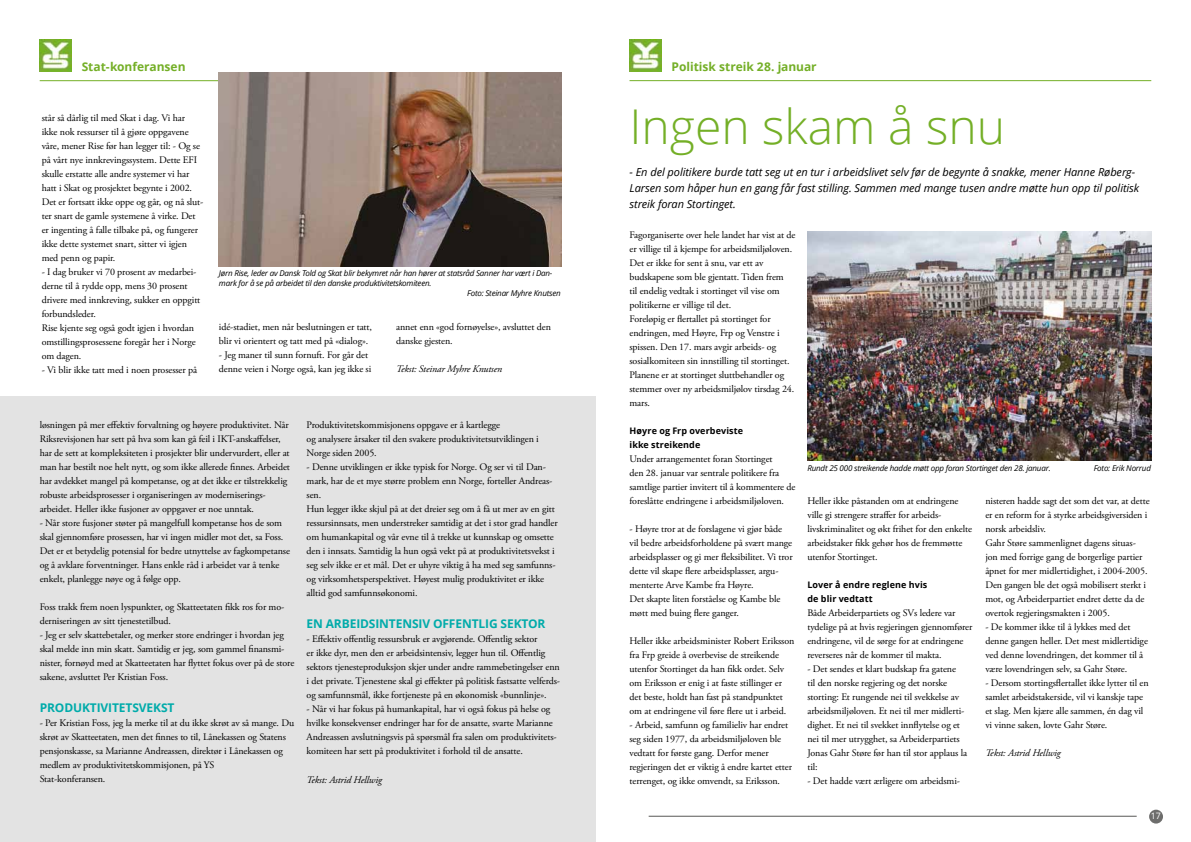
<style>
.page{position:relative;width:1191px;height:842px;background:#fff}
.page>*{position:absolute;margin:0;border:0;box-sizing:border-box;transform-origin:0 0}
.t1{font:300 48px "Open Sans";color:#74af27}
.t2{font:700 12px "Open Sans";letter-spacing:-.01em;color:#00abaa}
.t3{font:700 12px "Open Sans";color:#74af27}
.t4{font:italic 11px/16px "Open Sans";letter-spacing:-.005em;color:#000}
.t5{font:10px/14px "Adobe Garamond Pro";letter-spacing:-.01em;color:#000}
.t6{font:italic 10px "Adobe Garamond Pro";letter-spacing:-.01em;color:#000}
.t7{font:700 9px/14px "Open Sans";letter-spacing:.015em;color:#000}
.t8{font:8.8px "Open Sans";color:#fff}
.t9{font:italic 8px "Open Sans";letter-spacing:-.025em;color:#000}
</style>
<div class="page">
<hr style="left:648px;top:816px;width:488px;height:1px;background:#575756">
<div style="left:1149px;top:810px;width:14px;height:13px;background:#6d6d6c;border-radius:50%"></div>
<hr style="left:40px;top:80px;width:521px;height:1px;background:#74af27">
<img style="left:40px;top:40px;width:32px;height:31px">
<hr style="left:629px;top:80px;width:522px;height:1px;background:#74af27">
<img style="left:629px;top:40px;width:32px;height:31px">
<div style="left:0;top:397px;width:595px;height:445px;background:#e3e3e3"></div>
<img style="left:219px;top:72px;width:342px;height:194px">
<img style="left:807px;top:231px;width:344px;height:229px">
<p class="t3" style="left:82px;top:60px;width:105px">Stat-konferansen</p>
<p class="t3" style="left:671px;top:60px;width:146px">Politisk streik 28. januar</p>
<p class="t5" style="left:42px;top:111px;width:163px">står så dårlig til med Skat i dag. Vi har ikke nok ressurser til å gjøre oppgavene våre, mener Rise før han legger til: - Og se på vårt nye innkrevingssystem. Dette EFI skulle erstatte alle andre systemer vi har hatt i Skat og prosjektet begynte i 2002.<br>Det er fortsatt ikke oppe og går, og nå slut&shy;ter snart de gamle systemene å virke. Det er ingenting å falle tilbake på, og fungerer ikke dette systemet snart, sitter vi igjen med penn og papir.</p>
<p class="t5" style="left:42px;top:265px;width:160px">- I dag bruker vi 70 prosent av medarbei&shy;derne til å rydde opp, mens 30 prosent drivere med innkreving, sukker en oppgitt forbundsleder.<br>Rise kjente seg også godt igjen i hvordan omstillingsprosessene foregår her i Norge om dagen.</p>
<p class="t5" style="left:42px;top:363px;width:157px">- Vi blir ikke tatt med i noen prosesser på</p>
<p class="t9" style="left:219px;top:269px;width:335px">Jørn Rise, leder av Dansk Told og Skat blir bekymret når han hører at statsråd Sanner har vært i Dan-</p>
<p class="t9" style="left:219px;top:279px;width:214px">mark for å se på arbeidet til den danske produktivitetskomiteen.</p>
<p class="t9" style="left:467px;top:289px;width:95px">Foto: Steinar Myhre Knutsen</p>
<p class="t5" style="left:219px;top:321px;width:155px">idé-stadiet, men når beslutningen er tatt, blir vi orientert og tatt med på «dialog».</p>
<p class="t5" style="left:219px;top:349px;width:154px">- Jeg maner til sunn fornuft. For går det denne veien i Norge også, kan jeg ikke si</p>
<p class="t5" style="left:396px;top:321px;width:156px">annet enn «god fornøyelse», avsluttet den danske gjesten.</p>
<p class="t6" style="left:396px;top:363px;width:107px">Tekst: Steinar Myhre Knutsen</p>
<p class="t5" style="left:40px;top:418px;width:252px">løsningen på mer effektiv forvaltning og høyere produktivitet. Når Riksrevisjonen har sett på hva som kan gå feil i IKT-anskaffelser, har de sett at kompleksiteten i prosjekter blir undervurdert, eller at man har bestilt noe helt nytt, og som ikke allerede finnes. Arbeidet har avdekket mangel på kompetanse, og at det ikke er tilstrekkelig robuste arbeidsprosesser i organiseringen av moderniserings&shy;arbeidet. Heller ikke fusjoner av oppgaver er noe unntak.</p>
<p class="t5" style="left:40px;top:516px;width:252px">- Når store fusjoner støter på mangelfull kompetanse hos de som skal gjennomføre prosessen, har vi ingen midler mot det, sa Foss.<br>Det er et betydelig potensial for bedre utnyttelse av fagkompetanse og å avklare forventninger. Hans enkle råd i arbeidet var å tenke enkelt, planlegge nøye og å følge opp.</p>
<p class="t5" style="left:40px;top:600px;width:246px">Foss trakk frem noen lyspunkter, og Skatteetaten fikk ros for mo&shy;derniseringen av sitt tjenestetilbud.</p>
<p class="t5" style="left:40px;top:628px;width:256px">- Jeg er selv skattebetaler, og merker store endringer i hvordan jeg skal melde inn min skatt. Samtidig er jeg, som gammel finansmi&shy;nister, fornøyd med at Skatteetaten har flyttet fokus over på de store sakene, avsluttet Per Kristian Foss.</p>
<p class="t2" style="left:40px;top:701px;width:42px">Produkt</p>
<p class="t2" style="left:97px;top:701px;width:65px">ivitetsvekst</p>
<p class="t5" style="left:40px;top:716px;width:256px">- Per Kristian Foss, jeg la merke til at du ikke skrøt av så mange. Du skrøt av Skatteetaten, men det finnes to til, Lånekassen og Statens pensjonskasse, sa Marianne Andreassen, direktør i Lånekassen og medlem av produktivitetskommisjonen, på YS<br>Stat-konferansen.</p>
<p class="t5" style="left:306px;top:418px;width:234px">Produktivitetskommisjonens oppgave er å kartlegge<br>og analysere årsaker til den svakere produktivitetsutviklingen i<br>Norge siden 2005.</p>
<p class="t5" style="left:306px;top:460px;width:253px">- Denne utviklingen er ikke typisk for Norge. Og ser vi til Dan&shy;mark, har de et mye større problem enn Norge, forteller Andreas&shy;sen.<br>Hun legger ikke skjul på at det dreier seg om å få ut mer av en gitt ressursinnsats, men understreker samtidig at det i stor grad handler om humankapital og vår evne til å trekke ut kunnskap og omsette den i innsats. Samtidig la hun også vekt på at produktivitetsvekst i seg selv ikke er et mål. Det er uhyre viktig å ha med seg samfunns&shy;og virksomhetsperspektivet. Høyest mulig produktivitet er ikke alltid god samfunnsøkonomi.</p>
<p class="t2" style="left:306px;top:617px;width:240px">En arbeidsintensiv offentlig sektor</p>
<p class="t5" style="left:306px;top:632px;width:255px">- Effektiv offentlig ressursbruk er avgjørende. Offentlig sektor<br>er ikke dyr, men den er arbeidsintensiv, legger hun til. Offentlig sektors tjenesteproduksjon skjer under andre rammebetingelser enn i det private. Tjenestene skal gi effekter på politisk fastsatte velferds&shy;og samfunnsmål, ikke fortjeneste på en økonomisk «bunnlinje».</p>
<p class="t5" style="left:306px;top:702px;width:252px">- Når vi har fokus på humankapital, har vi også fokus på helse og hvilke konsekvenser endringer har for de ansatte, svarte Marianne Andreassen avslutningsvis på spørsmål fra salen om produktivitets&shy;komiteen har sett på produktivitet i forhold til de ansatte.</p>
<p class="t6" style="left:306px;top:773px;width:77px">Tekst: Astrid Hellwig</p>
<h1 class="t1" style="left:629px;top:100px;width:377px">Ingen skam å snu</h1>
<p class="t4" style="left:629px;top:164px;width:511px">- En del politikere burde tatt seg ut en tur i arbeidslivet selv før de begynte å snakke, mener Hanne Røberg-<br>Larsen som håper hun en gang får fast stilling. Sammen med mange tusen andre møtte hun opp til politisk streik foran Stortinget.</p>
<p class="t5" style="left:629px;top:228px;width:167px">Fagorganiserte over hele landet har vist at de er villige til å kjempe for arbeidsmiljøloven.<br>Det er ikke for sent å snu, var ett av budskapene som ble gjentatt. Tiden frem<br>til endelig vedtak i stortinget vil vise om politikerne er villige til det.<br>Foreløpig er flertallet på stortinget for endringen, med Høyre, Frp og Venstre i spissen. Den 17. mars avgir arbeids- og sosialkomiteen sin innstilling til stortinget.<br>Planene er at stortinget sluttbehandler og stemmer over ny arbeidsmiljølov tirsdag 24. mars.</p>
<p class="t7" style="left:629px;top:424px;width:115px">H øyre og Frp overbeviste ikke streikende</p>
<p class="t5" style="left:629px;top:452px;width:167px">Under arrangementet foran Stortinget<br>den 28. januar var sentrale politikere fra samtlige partier invitert til å kommentere de foreslåtte endringene i arbeidsmiljøloven.</p>
<p class="t5" style="left:629px;top:522px;width:165px">- Høyre tror at de forslagene vi gjør både vil bedre arbeidsforholdene på svært mange arbeidsplasser og gi mer fleksibilitet. Vi tror dette vil skape flere arbeidsplasser, argu&shy;menterte Arve Kambe fra Høyre.<br>Det skapte liten forståelse og Kambe ble møtt med buing flere ganger.</p>
<p class="t5" style="left:629px;top:634px;width:166px">Heller ikke arbeidsminister Robert Eriksson fra Frp greide å overbevise de streikende utenfor Stortinget da han fikk ordet. Selv om Eriksson er enig i at faste stillinger er det beste, holdt han fast på standpunktet om at endringene vil føre flere ut i arbeid.</p>
<p class="t5" style="left:629px;top:718px;width:164px">- Arbeid, samfunn og familieliv har endret seg siden 1977, da arbeidsmiljøloven ble vedtatt for første gang. Derfor mener regjeringen det er viktig å endre kartet etter terrenget, og ikke omvendt, sa Eriksson.</p>
<p class="t9" style="left:807px;top:463px;width:245px">Rundt 25 000 streikende hadde møtt opp foran Stortinget den 28. januar.</p>
<p class="t9" style="left:1093px;top:463px;width:59px">Foto: Erik Norrud</p>
<p class="t5" style="left:807px;top:494px;width:166px">Heller ikke påstanden om at endringene ville gi strengere straffer for arbeids&shy;livskriminalitet og økt frihet for den enkelte arbeidstaker fikk gehør hos de fremmøtte utenfor Stortinget.</p>
<p class="t7" style="left:807px;top:578px;width:121px">Lover å endre reglene hvis de blir vedtatt</p>
<p class="t5" style="left:807px;top:606px;width:166px">Både Arbeiderpartiets og SVs ledere var tydelige på at hvis regjeringen gjennomfører endringene, vil de sørge for at endringene reverseres når de kommer til makta.</p>
<p class="t5" style="left:807px;top:662px;width:161px">- Det sendes et klart budskap fra gatene<br>til den norske regjering og det norske storting: Et rungende nei til svekkelse av arbeidsmiljøloven. Et nei til mer midlerti&shy;dighet. Et nei til svekket innflytelse og et nei til mer utrygghet, sa Arbeiderpartiets Jonas Gahr Støre før han til stor applaus la til:</p>
<p class="t5" style="left:807px;top:774px;width:154px">- Det hadde vært ærligere om arbeidsmi-</p>
<p class="t5" style="left:985px;top:494px;width:166px">nisteren hadde sagt det som det var, at dette er en reform for å styrke arbeidsgiversiden i norsk arbeidsliv.<br>Gahr Støre sammenlignet dagens situas&shy;jon med forrige gang de borgerlige partier åpnet for mer midlertidighet, i 2004-2005.<br>Den gangen ble det også mobilisert sterkt i mot, og Arbeiderpartiet endret dette da de overtok regjeringsmakten i 2005.</p>
<p class="t5" style="left:985px;top:620px;width:164px">- De kommer ikke til å lykkes med det denne gangen heller. Det mest midlertidige ved denne lovendringen, det kommer til å være lovendringen selv, sa Gahr Støre.</p>
<p class="t5" style="left:985px;top:676px;width:165px">- Dersom stortingsflertallet ikke lytter til en samlet arbeidstakerside, vil vi kanskje tape et slag. Men kjære alle sammen, én dag vil vi vinne saken, lovte Gahr Støre.</p>
<p class="t6" style="left:985px;top:747px;width:77px">Tekst: Astrid Hellwig</p>
<p class="t8" style="left:1150px;top:811px;width:12px">17</p>
</div>
